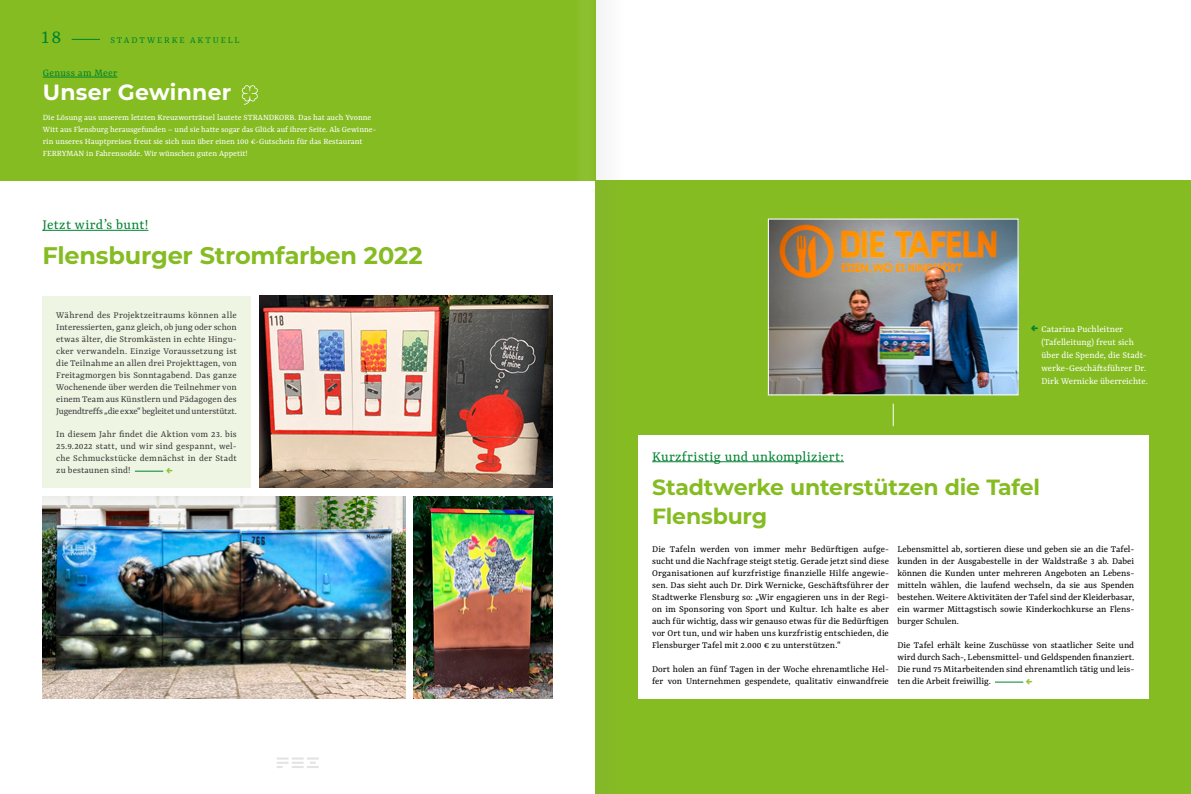
<style>
.page{position:relative;width:1191px;height:794px;background:#fff}
.page>*{position:absolute;margin:0;border:0;box-sizing:border-box;transform-origin:0 0}
.t1{font:700 24px "Montserrat";letter-spacing:-.01em;color:#85bc22}
.t2{font:700 22px/28.8px "Montserrat";letter-spacing:-.01em;color:#85bc22}
.t3{font:700 22px "Montserrat";letter-spacing:.01em;color:#fff}
.t4{font:20px "Yrsa";color:#008230}
.t5{font:15px "Yrsa";letter-spacing:.025em;color:#008230}
.t6{font:11px "Yrsa";letter-spacing:.02em;color:#008230}
.t7{font:10px/12px "Yrsa";letter-spacing:-.005em;color:#000;text-align:justify}
.t8{font:10px/12px "Yrsa";color:#3b3b3a;text-align:justify}
.t9{font:10px/13px "Yrsa";color:#fff}
.t10{font:10px "Yrsa";letter-spacing:.19em;color:#008230}
.t11{font:9px/12px "Yrsa";color:#fff}
</style>
<div class="page">
<svg style="left:277px;top:757px;width:42px;height:11px"></svg>
<hr style="left:43px;top:230px;width:105px;height:1px;background:#008230">
<div style="left:0;top:0;width:595px;height:181px;background:#85bc22"></div>
<div style="left:595px;top:180px;width:596px;height:614px;background:#85bc22"></div>
<hr style="left:43px;top:77px;width:74px;height:1px;background:#008230">
<svg style="left:72px;top:39px;width:28px;height:1px"></svg>
<svg style="left:242px;top:85px;width:16px;height:20px"></svg>
<div style="left:42px;top:296px;width:209px;height:191px;background:#eff5e3"></div>
<img style="left:43px;top:496px;width:362px;height:202px">
<img style="left:414px;top:496px;width:139px;height:203px">
<img style="left:259px;top:295px;width:294px;height:192px">
<div style="left:638px;top:435px;width:510px;height:264px;background:#fff"></div>
<hr style="left:652px;top:461px;width:192px;height:1px;background:#008230">
<img style="left:770px;top:220px;width:246px;height:173px">
<div style="left:768px;top:218px;width:250px;height:177px;border:1px solid #fff"></div>
<svg style="left:893px;top:404px;width:1px;height:22px"></svg>
<div style="left:580px;top:0;width:11px;height:181px;background:#8cc02f"></div>
<svg style="left:595px;top:0;width:4px;height:180px"></svg>
<svg style="left:135px;top:470px;width:29px;height:2px"></svg>
<svg style="left:995px;top:681px;width:29px;height:2px"></svg>
<h3 class="t4" style="left:42px;top:24px;width:21px">18</h3>
<p class="t10" style="left:110px;top:33px;width:131px">STADTWERKE AKTUELL</p>
<p class="t6" style="left:43px;top:66px;width:76px">Genuss am Meer</p>
<h2 class="t3" style="left:43px;top:76px;width:190px">Unser Gewinner</h2>
<p class="t11" style="left:43px;top:111px;width:335px">Die Lösung aus unserem letzten Kreuzworträtsel lautete STRANDKORB. Das hat auch Yvonne Witt aus Flensburg herausgefunden – und sie hatte sogar das Glück auf ihrer Seite. Als Gewinne&shy;rin unseres Hauptpreises freut sie sich nun über einen 100 €-Gutschein für das Restaurant FERRYMAN in Fahrensodde. Wir wünschen guten Appetit!</p>
<h3 class="t5" style="left:43px;top:215px;width:107px">Jetzt wird’s bunt!</h3>
<h1 class="t1" style="left:43px;top:238px;width:382px">Flensburger Stromfarben 2022</h1>
<p class="t8" style="left:56px;top:308px;width:182px">Während des Projektzeitraums können alle Interessierten, ganz gleich, ob jung oder schon etwas älter, die Stromkästen in echte Hingu&shy;cker verwandeln. Einzige Voraussetzung ist die Teilnahme an allen drei Projekttagen, von Freitagmorgen bis Sonntagabend. Das ganze Wochenende über werden die Teilnehmer von einem Team aus Künstlern und Pädagogen des Jugendtreffs „die exxe“ begleitet und unterstützt.</p>
<p class="t8" style="left:56px;top:428px;width:182px">In diesem Jahr findet die Aktion vom 23. bis 25.9.2022 statt, und wir sind gespannt, wel&shy;che Schmuckstücke demnächst in der Stadt zu bestaunen sind!</p>
<p class="t9" style="left:1041px;top:322px;width:108px">Catarina Puchleitner (Tafelleitung) freut sich über die Spende, die Stadt&shy;werke-Geschäftsführer Dr.<br>Dirk Wernicke überreichte.</p>
<h3 class="t5" style="left:652px;top:446px;width:193px">Kurzfristig und unkompliziert:</h3>
<h2 class="t2" style="left:652px;top:472px;width:389px">Stadtwerke unterstützen die Tafel<br>Flensburg</h2>
<p class="t7" style="left:652px;top:542px;width:238px">Die Tafeln werden von immer mehr Bedürftigen aufge&shy;sucht und die Nachfrage steigt stetig. Gerade jetzt sind diese Organisationen auf kurzfristige finanzielle Hilfe angewie&shy;sen. Das sieht auch Dr. Dirk Wernicke, Geschäftsführer der Stadtwerke Flensburg so: „Wir engagieren uns in der Regi&shy;on im Sponsoring von Sport und Kultur. Ich halte es aber auch für wichtig, dass wir genauso etwas für die Bedürftigen vor Ort tun, und wir haben uns kurzfristig entschieden, die Flensburger Tafel mit 2.000 € zu unterstützen.“</p>
<p class="t7" style="left:652px;top:662px;width:238px">Dort holen an fünf Tagen in der Woche ehrenamtliche Hel&shy;fer von Unternehmen gespendete, qualitativ einwandfreie</p>
<p class="t7" style="left:897px;top:542px;width:238px">Lebensmittel ab, sortieren diese und geben sie an die Tafel&shy;kunden in der Ausgabestelle in der Waldstraße 3 ab. Dabei können die Kunden unter mehreren Angeboten an Lebens&shy;mitteln wählen, die laufend wechseln, da sie aus Spenden bestehen. Weitere Aktivitäten der Tafel sind der Kleiderbasar, ein warmer Mittagstisch sowie Kinderkochkurse an Flens&shy;burger Schulen.</p>
<p class="t7" style="left:897px;top:638px;width:238px">Die Tafel erhält keine Zuschüsse von staatlicher Seite und wird durch Sach-, Lebensmittel- und Geldspenden finanziert.<br>Die rund 75 Mitarbeitenden sind ehrenamtlich tätig und leis&shy;ten die Arbeit freiwillig.</p>
</div>
